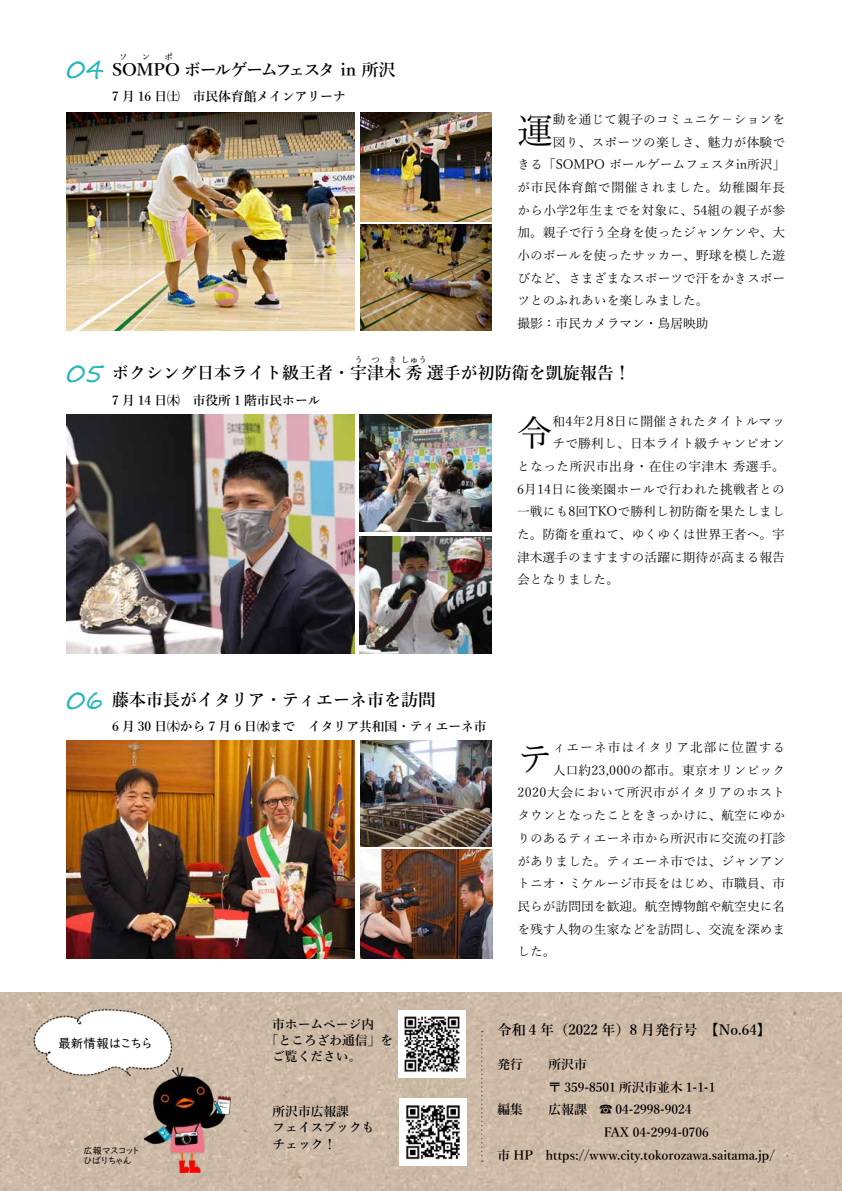
<style>
.page{position:relative;width:842px;height:1191px;background:#fff}
.page>*{position:absolute;margin:0;border:0;box-sizing:border-box;transform-origin:0 0}
.t1{font:35.4px "Yu Mincho";color:#000}
.t2{font:25.5px "Segoe Print";color:#26b7bc}
.t3{font:600 17px "Yu Mincho";color:#000}
.t4{font:600 17px "Yu Mincho";letter-spacing:-.08em;color:#000}
.t5{font:600 14.2px "Yu Mincho";color:#000}
.t6{font:12.8px "Yu Mincho";color:#000}
.t7{font:600 12.8px/16.1px "Yu Mincho";color:#000}
.t8{font:12.8px "Yu Mincho";letter-spacing:.02em;color:#000}
.t9{font:12.8px "Yu Mincho";letter-spacing:.035em;color:#000}
.t10{font:12.8px "Yu Mincho";letter-spacing:.04em;color:#000}
.t11{font:12.8px "Yu Mincho";letter-spacing:.055em;color:#000}
.t12{font:12.8px "Yu Mincho";letter-spacing:.075em;color:#000}
.t13{font:12.8px "UD Digi Kyokasho NK R";color:#000}
.t14{font:9.2px/9.9px "UD Digi Kyokasho NK R";color:#000}
.t15{font:600 8.5px "Yu Mincho";letter-spacing:.5em;color:#000}
</style>
<div class="page">
<img style="left:0;top:992px;width:842px;height:199px">
<img style="left:31px;top:1007px;width:144px;height:71px">
<img style="left:144px;top:1067px;width:86px;height:105px">
<svg style="left:481px;top:1030px;width:2px;height:131px"></svg>
<img style="left:399px;top:1011px;width:67px;height:66px">
<img style="left:399px;top:1098px;width:67px;height:67px">
<img style="left:67px;top:113px;width:288px;height:217px">
<img style="left:360px;top:113px;width:131px;height:108px">
<img style="left:360px;top:225px;width:131px;height:105px">
<img style="left:67px;top:414px;width:287px;height:240px">
<img style="left:360px;top:414px;width:131px;height:118px">
<img style="left:360px;top:536px;width:131px;height:118px">
<img style="left:67px;top:741px;width:288px;height:217px">
<img style="left:360px;top:741px;width:131px;height:105px">
<img style="left:361px;top:849px;width:131px;height:109px">
<h2 class="t2" style="left:67px;top:46px;width:39px">04</h2>
<p class="t15" style="left:119px;top:52px;width:10px">ソ</p>
<p class="t15" style="left:142px;top:52px;width:10px">ン</p>
<p class="t15" style="left:164px;top:52px;width:10px">ポ</p>
<p class="t7" style="left:112px;top:88px;width:235px">7 月 16 日㈯　市民体育館メインアリーナ</p>
<h3 class="t4" style="left:112px;top:60px;width:285px">SOMPO ボールゲームフェスタ in 所沢</h3>
<h1 class="t1" style="left:517px;top:98px;width:37px">運</h1>
<p class="t6" style="left:553px;top:107px;width:234px">動を通じて親子のコミュニケ－ションを</p>
<p class="t6" style="left:553px;top:130px;width:234px">図り、スポーツの楽しさ、魅力が体験で</p>
<p class="t6" style="left:517px;top:153px;width:269px">きる「SOMPO ボールゲームフェスタin所沢」</p>
<p class="t11" style="left:517px;top:175px;width:269px">が市民体育館で開催されました。幼稚園年長</p>
<p class="t8" style="left:517px;top:198px;width:269px">から小学2年生までを対象に、54組の親子が参</p>
<p class="t6" style="left:517px;top:221px;width:269px">加。親子で行う全身を使ったジャンケンや、大</p>
<p class="t6" style="left:517px;top:243px;width:269px">小のボールを使ったサッカー、野球を模した遊</p>
<p class="t6" style="left:517px;top:266px;width:269px">びなど、さまざまなスポーツで汗をかきスポー</p>
<p class="t6" style="left:517px;top:289px;width:193px">ツとのふれあいを楽しみました。</p>
<p class="t6" style="left:517px;top:312px;width:193px">撮影：市民カメラマン・鳥居映助</p>
<h2 class="t2" style="left:67px;top:350px;width:38px">05</h2>
<p class="t15" style="left:355px;top:355px;width:44px">うつき</p>
<p class="t15" style="left:401px;top:355px;width:27px">しゅう</p>
<h3 class="t3" style="left:112px;top:363px;width:520px">ボクシング日本ライト級王者・宇津木秀選手が初防衛を凱旋報告！</h3>
<p class="t7" style="left:112px;top:392px;width:210px">7 月 14 日㈭　市役所 1 階市民ホール</p>
<h1 class="t1" style="left:517px;top:400px;width:37px">令</h1>
<p class="t9" style="left:552px;top:409px;width:234px">和4年2月8日に開催されたタイトルマッ</p>
<p class="t6" style="left:552px;top:432px;width:234px">チで勝利し、日本ライト級チャンピオン</p>
<p class="t9" style="left:517px;top:454px;width:269px">となった所沢市出身・在住の宇津木 秀選手。</p>
<p class="t8" style="left:517px;top:477px;width:269px">6月14日に後楽園ホールで行われた挑戦者との</p>
<p class="t6" style="left:517px;top:500px;width:269px">一戦にも8回TKOで勝利し初防衛を果たしまし</p>
<p class="t6" style="left:517px;top:522px;width:269px">た。防衛を重ねて、ゆくゆくは世界王者へ。宇</p>
<p class="t6" style="left:517px;top:545px;width:269px">津木選手のますますの活躍に期待が高まる報告</p>
<p class="t6" style="left:517px;top:568px;width:104px">会となりました。</p>
<h2 class="t2" style="left:67px;top:676px;width:38px">06</h2>
<h3 class="t3" style="left:112px;top:690px;width:325px">藤本市長がイタリア・ティエーネ市を訪問</h3>
<p class="t7" style="left:112px;top:719px;width:376px">6 月 30 日㈭から 7 月 6 日㈬まで　イタリア共和国・ティエーネ市</p>
<h1 class="t1" style="left:517px;top:726px;width:37px">テ</h1>
<p class="t12" style="left:553px;top:735px;width:234px">ィエーネ市はイタリア北部に位置する</p>
<p class="t6" style="left:553px;top:758px;width:234px">人口約23,000の都市。東京オリンピック</p>
<p class="t10" style="left:517px;top:781px;width:269px">2020大会において所沢市がイタリアのホスト</p>
<p class="t6" style="left:517px;top:803px;width:269px">タウンとなったことをきっかけに、航空にゆか</p>
<p class="t6" style="left:517px;top:826px;width:269px">りのあるティエーネ市から所沢市に交流の打診</p>
<p class="t6" style="left:517px;top:849px;width:269px">がありました。ティエーネ市では、ジャンアン</p>
<p class="t6" style="left:517px;top:871px;width:269px">トニオ・ミケルージ市長をはじめ、市職員、市</p>
<p class="t6" style="left:517px;top:894px;width:269px">民らが訪問団を歓迎。航空博物館や航空史に名</p>
<p class="t6" style="left:517px;top:917px;width:269px">を残す人物の生家などを訪問し、交流を深めま</p>
<p class="t6" style="left:517px;top:939px;width:40px">した。</p>
<p class="t13" style="left:58px;top:1035px;width:95px">最新情報はこちら</p>
<p class="t14" style="left:84px;top:1146px;width:57px">広報マスコットひばりちゃん</p>
<p class="t7" style="left:272px;top:1016px;width:104px">市ホームページ内</p>
<p class="t7" style="left:266px;top:1032px;width:129px">「ところざわ通信」を</p>
<p class="t7" style="left:272px;top:1048px;width:91px">ご覧ください。</p>
<p class="t7" style="left:272px;top:1103px;width:104px">所沢市広報課<br>フェイスブックもチェック！</p>
<p class="t5" style="left:497px;top:1022px;width:275px">令和４年（2022 年）8 月発行号　【No.64】</p>
<p class="t7" style="left:497px;top:1056px;width:91px">発行 　所沢市</p>
<p class="t7" style="left:497px;top:1079px;width:219px">　　　 〒 359-8501 所沢市並木 1-1-1</p>
<p class="t7" style="left:497px;top:1101px;width:195px">編集 　広報課　☎ 04-2998-9024</p>
<p class="t7" style="left:604px;top:1124px;width:107px">FAX 04-2994-0706</p>
<p class="t7" style="left:497px;top:1147px;width:279px">市 HP　https://www.city.tokorozawa.saitama.jp/</p>
</div>
